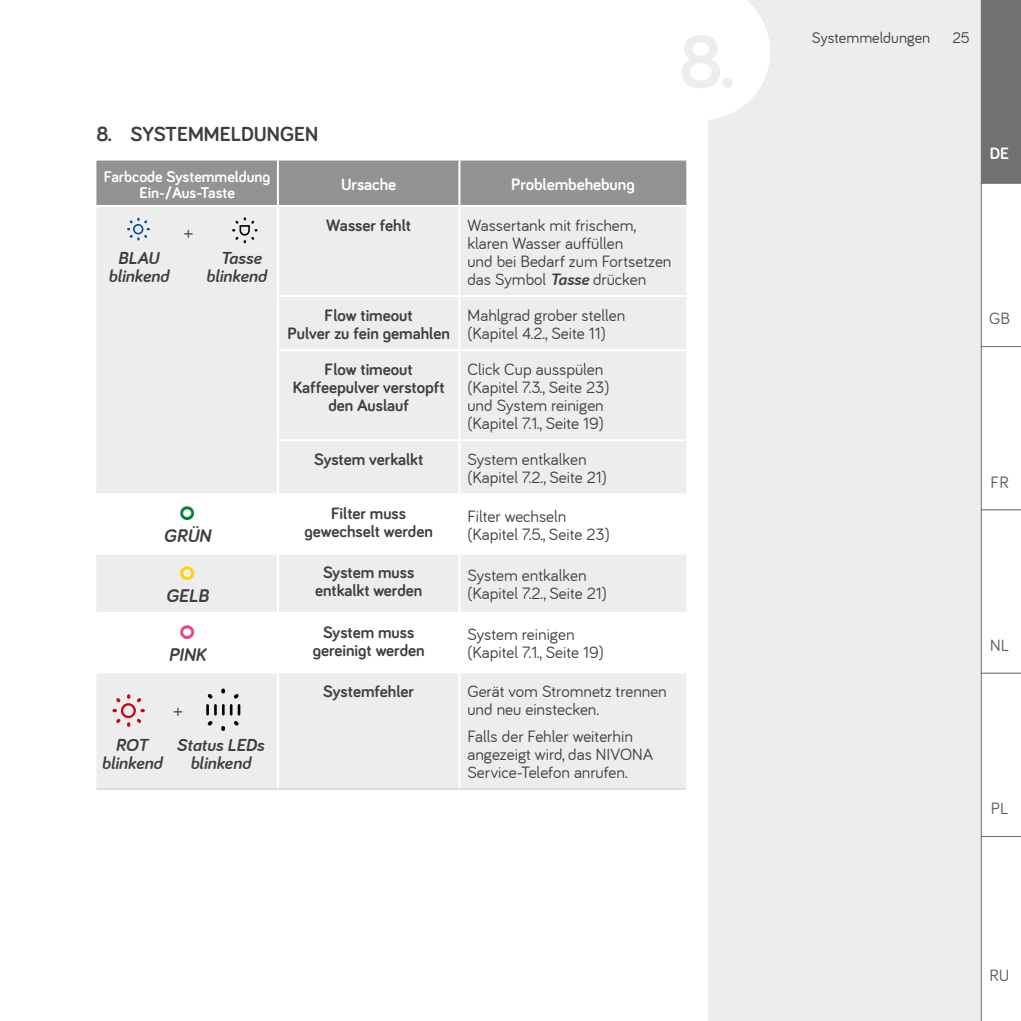
<style>
.page{position:relative;width:1021px;height:1021px;background:#fff}
.page>*{position:absolute;margin:0;border:0;box-sizing:border-box;transform-origin:0 0}
.t1{font:700 21px "Bariol";color:#3e3d40}
.t2{font:italic 700 19px "Bariol";color:#3e3d40}
.t3{font:19px "Bariol";color:#3e3d40}
.t4{font:italic 700 18px/18px "Bariol";color:#3e3d40;text-align:center}
.t5{font:17px/18px "Bariol";color:#3e3d40}
.t6{font:700 17px/18px "Bariol";color:#3e3d40;text-align:center}
.t7{font:700 17px "Bariol";color:#fff}
.t8{font:17px "Bariol";color:#58585a}
.t9{font:700 16px/16px "Bariol";color:#fff;text-align:center}
.t10{font:16px "Bariol";color:#3e3d40}
.s1{font-weight:700;font-style:italic}
</style>
<div class="page">
<div style="left:707px;top:0;width:313px;height:1020px;background:#eceded"></div>
<svg style="left:707px;top:0;width:63px;height:120px"></svg>
<svg style="left:980px;top:0;width:40px;height:1020px;background:#dfe0e0"></svg>
<div style="left:96px;top:160px;width:590px;height:45px;background:#929395"></div>
<div style="left:96px;top:207px;width:181px;height:581px;background:#eceded"></div>
<div style="left:279px;top:207px;width:407px;height:581px;background:#eceded"></div>
<svg style="left:279px;top:495px;width:407px;height:176px"></svg>
<hr style="left:277px;top:160px;width:2px;height:45px;background:#fff">
<hr style="left:458px;top:160px;width:2px;height:45px;background:#fff">
<hr style="left:458px;top:554px;width:2px;height:58px;background:#fff">
<hr style="left:278px;top:612px;width:181px;height:2px;background:#fff">
<hr style="left:459px;top:612px;width:227px;height:2px;background:#fff">
<hr style="left:458px;top:614px;width:2px;height:57px;background:#fff">
<hr style="left:458px;top:673px;width:2px;height:115px;background:#fff">
<hr style="left:96px;top:671px;width:182px;height:2px;background:#fff">
<hr style="left:458px;top:207px;width:2px;height:88px;background:#fff">
<hr style="left:458px;top:297px;width:2px;height:52px;background:#fff">
<hr style="left:458px;top:351px;width:2px;height:88px;background:#fff">
<hr style="left:458px;top:441px;width:2px;height:52px;background:#fff">
<hr style="left:458px;top:495px;width:2px;height:57px;background:#fff">
<hr style="left:278px;top:671px;width:181px;height:2px;background:#fff">
<hr style="left:459px;top:671px;width:227px;height:2px;background:#fff">
<hr style="left:277px;top:295px;width:182px;height:2px;background:#fff">
<hr style="left:459px;top:295px;width:227px;height:2px;background:#fff">
<hr style="left:277px;top:349px;width:182px;height:2px;background:#fff">
<hr style="left:459px;top:349px;width:227px;height:2px;background:#fff">
<hr style="left:277px;top:439px;width:182px;height:2px;background:#fff">
<hr style="left:459px;top:439px;width:227px;height:2px;background:#fff">
<hr style="left:96px;top:493px;width:182px;height:2px;background:#fff">
<hr style="left:278px;top:493px;width:181px;height:2px;background:#fff">
<hr style="left:459px;top:493px;width:227px;height:2px;background:#fff">
<hr style="left:278px;top:552px;width:181px;height:2px;background:#fff">
<hr style="left:459px;top:552px;width:227px;height:2px;background:#fff">
<hr style="left:96px;top:788px;width:182px;height:1px;background:#c6c7c8">
<hr style="left:278px;top:788px;width:181px;height:1px;background:#c6c7c8">
<hr style="left:459px;top:788px;width:227px;height:1px;background:#c6c7c8">
<svg style="left:127px;top:218px;width:23px;height:22px"></svg>
<svg style="left:232px;top:217px;width:25px;height:26px"></svg>
<svg style="left:112px;top:694px;width:33px;height:32px"></svg>
<svg style="left:221px;top:688px;width:4px;height:5px"></svg>
<svg style="left:207px;top:693px;width:6px;height:5px"></svg>
<svg style="left:234px;top:693px;width:5px;height:5px"></svg>
<svg style="left:206px;top:704px;width:34px;height:27px"></svg>
<svg style="left:96px;top:495px;width:181px;height:176px"></svg>
<p class="t1" style="left:96px;top:120px;width:223px">8. SYSTEMMELDUNGEN</p>
<p class="t9" style="left:104px;top:167px;width:168px">Farbcode Systemmeldung<br>Ein-/Aus-Taste</p>
<p class="t7" style="left:341px;top:173px;width:57px">Ursache</p>
<p class="t7" style="left:511px;top:173px;width:125px">Problembehebung</p>
<p class="t3" style="left:184px;top:221px;width:10px">+</p>
<p class="t4" style="left:118px;top:249px;width:42px">BLAU</p>
<p class="t4" style="left:220px;top:249px;width:43px">Tasse</p>
<p class="t4" style="left:108px;top:267px;width:62px">blinkend</p>
<p class="t4" style="left:206px;top:267px;width:62px">blinkend</p>
<p class="t6" style="left:326px;top:215px;width:86px">Wasser fehlt</p>
<p class="t5" style="left:467px;top:216px;width:205px">Wassertank mit frischem, klaren Wasser auffüllen<br>und bei Bedarf zum Fortsetzen das Symbol <span class="s1">Tasse</span> drücken</p>
<p class="t6" style="left:287px;top:305px;width:164px">Flow timeout<br>Pulver zu fein gemahlen</p>
<p class="t5" style="left:467px;top:306px;width:159px">Mahlgrad grober stellen (Kapitel 4.2., Seite 11)</p>
<p class="t6" style="left:293px;top:359px;width:153px">Flow timeout<br>Kaffeepulver verstopft den Auslauf</p>
<p class="t5" style="left:467px;top:360px;width:143px">Click Cup ausspülen (Kapitel 7.3., Seite 23) und System reinigen (Kapitel 7.1., Seite 19)</p>
<p class="t6" style="left:314px;top:449px;width:111px">System verkalkt</p>
<p class="t5" style="left:467px;top:450px;width:141px">System entkalken (Kapitel 7.2., Seite 21)</p>
<p class="t2" style="left:164px;top:525px;width:49px">GRÜN</p>
<p class="t2" style="left:166px;top:584px;width:44px">GELB</p>
<p class="t2" style="left:168px;top:644px;width:39px">PINK</p>
<p class="t3" style="left:174px;top:699px;width:10px">+</p>
<p class="t4" style="left:101px;top:735px;width:62px">ROT blinkend</p>
<p class="t4" style="left:176px;top:735px;width:89px">Status LEDs blinkend</p>
<p class="t6" style="left:304px;top:503px;width:130px">Filter muss gewechselt werden</p>
<p class="t5" style="left:467px;top:507px;width:144px">Filter wechseln (Kapitel 7.5., Seite 23)</p>
<p class="t6" style="left:315px;top:563px;width:109px">System muss entkalkt werden</p>
<p class="t5" style="left:467px;top:566px;width:141px">System entkalken (Kapitel 7.2., Seite 21)</p>
<p class="t6" style="left:313px;top:622px;width:113px">System muss gereinigt werden</p>
<p class="t5" style="left:467px;top:625px;width:138px">System reinigen (Kapitel 7.1., Seite 19)</p>
<p class="t6" style="left:323px;top:681px;width:92px">Systemfehler</p>
<p class="t5" style="left:467px;top:682px;width:201px">Gerät vom Stromnetz trennen und neu einstecken.</p>
<p class="t5" style="left:467px;top:727px;width:187px">Falls der Fehler weiterhin angezeigt wird, das NIVONA<br>Service-Telefon anrufen.</p>
<p class="t10" style="left:812px;top:29px;width:120px">Systemmeldungen</p>
<p class="t10" style="left:952px;top:29px;width:19px">25</p>
<p class="t7" style="left:989px;top:142px;width:21px">DE</p>
<p class="t8" style="left:989px;top:309px;width:22px">GB</p>
<p class="t8" style="left:990px;top:472px;width:20px">FR</p>
<p class="t8" style="left:990px;top:635px;width:20px">NL</p>
<p class="t8" style="left:990px;top:798px;width:19px">PL</p>
<p class="t8" style="left:989px;top:965px;width:21px">RU</p>
</div>
